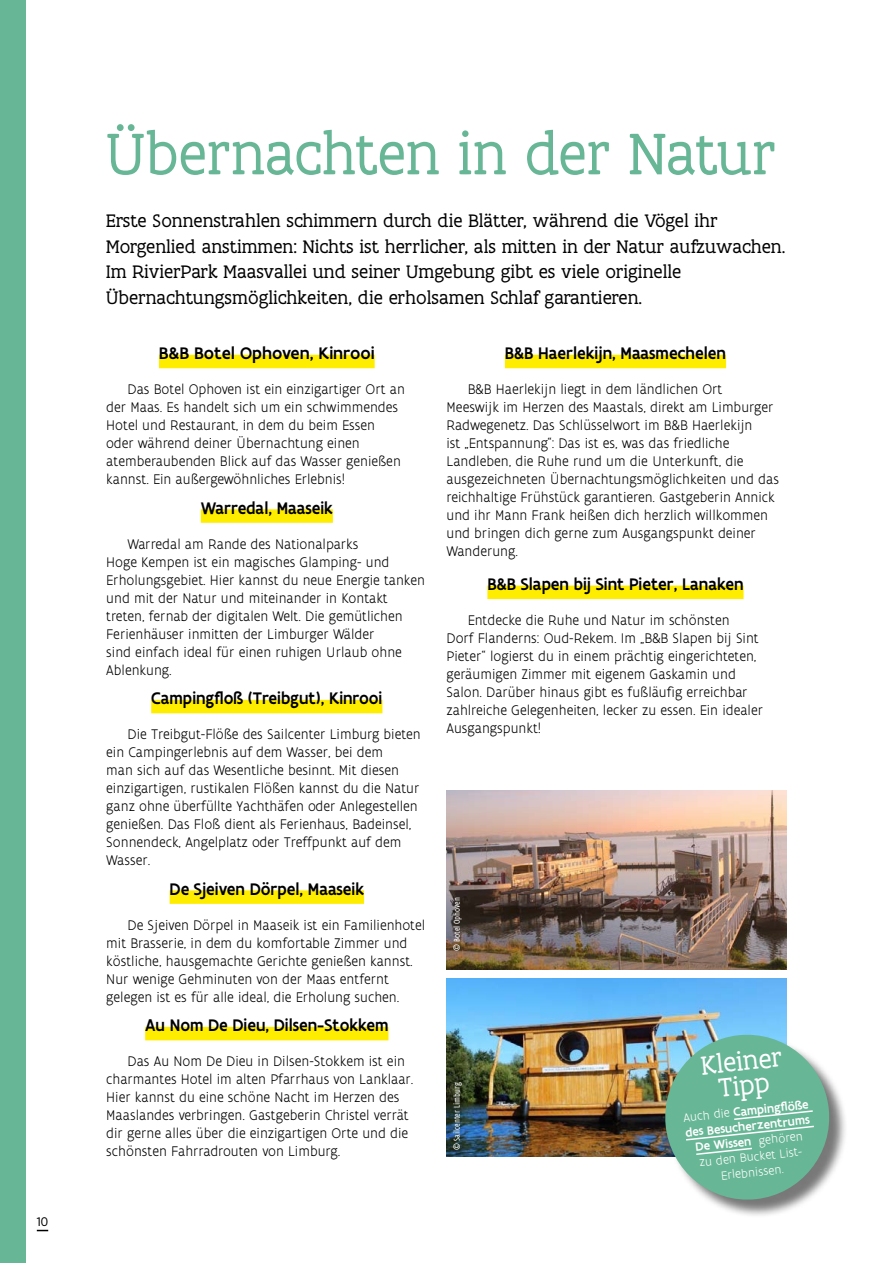
<style>
.page{position:relative;width:893px;height:1263px;background:#fff}
.page>*{position:absolute;margin:0;border:0;box-sizing:border-box;transform-origin:0 0}
.t1{font:63px "Flanders Art Serif";letter-spacing:-.01em;color:#67b696}
.t2{font:28.2px/24.2px "Flanders Art Serif";color:#fff;text-align:center}
.t3{font:19.5px/25.5px "Flanders Art Serif";color:#000}
.t4{font:500 18px "Flanders Art Sans";color:#000;scale:.95 1}
.t5{font:500 18px "Flanders Art Sans";color:#000}
.t6{font:300 15px/18px "Flanders Art Sans";color:#000;scale:.95 1}
.t7{font:13.5px "Flanders Art Sans";color:#000}
.t8{font:300 12.9px/15.5px "Flanders Art Sans";color:#fff;text-align:center}
.t9{font:condensed 9px "Flanders Art Sans";color:#fff}
.s1{font-weight:500}
</style>
<div class="page">
<div style="left:0;top:0;width:26px;height:1263px;background:#67b696"></div>
<div style="left:159px;top:355px;width:216px;height:13px;background:#ffed00"></div>
<div style="left:201px;top:509px;width:132px;height:14px;background:#ffed00"></div>
<div style="left:151px;top:700px;width:231px;height:13px;background:#ffed00"></div>
<div style="left:170px;top:890px;width:194px;height:14px;background:#ffed00"></div>
<div style="left:145px;top:1027px;width:243px;height:13px;background:#ffed00"></div>
<img style="left:446px;top:978px;width:341px;height:179px">
<img style="left:446px;top:791px;width:341px;height:178px">
<div style="left:505px;top:355px;width:221px;height:13px;background:#ffed00"></div>
<div style="left:487px;top:585px;width:257px;height:14px;background:#ffed00"></div>
<div style="left:667px;top:1037px;width:181px;height:181px;background:#000;opacity:.53"></div>
<svg style="left:661px;top:1030px;width:172px;height:174px"></svg>
<p class="t7" style="left:37px;top:1213px;width:13px">10</p>
<h1 class="t1" style="left:106px;top:117px;width:671px">Übernachten in der Natur</h1>
<p class="t3" style="left:106px;top:209px;width:681px">Erste Sonnenstrahlen schimmern durch die Blätter, während die Vögel ihr Morgenlied anstimmen: Nichts ist herrlicher, als mitten in der Natur aufzuwachen.<br>Im RivierPark Maasvallei und seiner Umgebung gibt es viele originelle Übernachtungsmöglichkeiten, die erholsamen Schlaf garantieren.</p>
<p class="t5" style="left:159px;top:342px;width:217px">B&amp;B Botel Ophoven, Kinrooi</p>
<p class="t6" style="left:106px;top:381px;width:316px;text-indent:21px">Das Botel Ophoven ist ein einzigartiger Ort an der Maas. Es handelt sich um ein schwimmendes Hotel und Restaurant, in dem du beim Essen oder während deiner Übernachtung einen atemberaubenden Blick auf das Wasser genießen kannst. Ein außergewöhnliches Erlebnis!</p>
<p class="t4" style="left:201px;top:496px;width:141px">Warredal, Maaseik</p>
<p class="t6" style="left:106px;top:535px;width:337px;text-indent:21px">Warredal am Rande des Nationalparks<br>Hoge Kempen ist ein magisches Glamping- und Erholungsgebiet. Hier kannst du neue Energie tanken und mit der Natur und miteinander in Kontakt treten, fernab der digitalen Welt. Die gemütlichen Ferienhäuser inmitten der Limburger Wälder<br>sind einfach ideal für einen ruhigen Urlaub ohne Ablenkung.</p>
<p class="t4" style="left:151px;top:687px;width:245px">Campingfloß (Treibgut), Kinrooi</p>
<p class="t6" style="left:106px;top:726px;width:332px;text-indent:21px">Die Treibgut-Flöße des Sailcenter Limburg bieten ein Campingerlebnis auf dem Wasser, bei dem<br>man sich auf das Wesentliche besinnt. Mit diesen einzigartigen, rustikalen Flößen kannst du die Natur ganz ohne überfüllte Yachthäfen oder Anlegestellen genießen. Das Floß dient als Ferienhaus, Badeinsel, Sonnendeck, Angelplatz oder Treffpunkt auf dem Wasser.</p>
<p class="t4" style="left:170px;top:877px;width:206px">De Sjeiven Dörpel, Maaseik</p>
<p class="t6" style="left:106px;top:916px;width:337px;text-indent:21px">De Sjeiven Dörpel in Maaseik ist ein Familienhotel mit Brasserie, in dem du komfortable Zimmer und köstliche, hausgemachte Gerichte genießen kannst.<br>Nur wenige Gehminuten von der Maas entfernt gelegen ist es für alle ideal, die Erholung suchen.</p>
<p class="t4" style="left:145px;top:1014px;width:258px">Au Nom De Dieu, Dilsen-Stokkem</p>
<p class="t6" style="left:106px;top:1053px;width:325px;text-indent:21px">Das Au Nom De Dieu in Dilsen-Stokkem ist ein charmantes Hotel im alten Pfarrhaus von Lanklaar.<br>Hier kannst du eine schöne Nacht im Herzen des Maaslandes verbringen. Gastgeberin Christel verrät dir gerne alles über die einzigartigen Orte und die schönsten Fahrradrouten von Limburg.</p>
<p class="t4" style="left:505px;top:342px;width:234px">B&amp;B Haerlekijn, Maasmechelen</p>
<p class="t6" style="left:446px;top:381px;width:351px;text-indent:21px">B&amp;B Haerlekijn liegt in dem ländlichen Ort<br>Meeswijk im Herzen des Maastals, direkt am Limburger Radwegenetz. Das Schlüsselwort im B&amp;B Haerlekijn<br>ist „Entspannung“: Das ist es, was das friedliche Landleben, die Ruhe rund um die Unterkunft, die ausgezeichneten Übernachtungsmöglichkeiten und das reichhaltige Frühstück garantieren. Gastgeberin Annick und ihr Mann Frank heißen dich herzlich willkommen und bringen dich gerne zum Ausgangspunkt deiner Wanderung.</p>
<p class="t4" style="left:487px;top:573px;width:271px">B&amp;B Slapen bij Sint Pieter, Lanaken</p>
<p class="t6" style="left:446px;top:611px;width:335px;text-indent:21px">Entdecke die Ruhe und Natur im schönsten<br>Dorf Flanderns: Oud-Rekem. Im „B&amp;B Slapen bij Sint Pieter“ logierst du in einem prächtig eingerichteten, geräumigen Zimmer mit eigenem Gaskamin und Salon. Darüber hinaus gibt es fußläufig erreichbar zahlreiche Gelegenheiten, lecker zu essen. Ein idealer Ausgangspunkt!</p>
<p class="t9" style="left:452px;top:951px;width:55px;rotate:-90deg">© Botel Ophoven</p>
<h2 class="t2" style="left:700px;top:1054px;width:83px;rotate:-6deg">Kleiner<br>Tipp</h2>
<p class="t9" style="left:452px;top:1150px;width:69px;rotate:-90deg">© Sailcenter Limburg</p>
<p class="t8" style="left:682px;top:1110px;width:127px;rotate:-6deg">Auch die <span class="s1">Campingfl öße des Besucherzentrums<br>De Wissen</span> gehören<br>zu den Bucket List-<br>Erlebnissen.</p>
</div>
